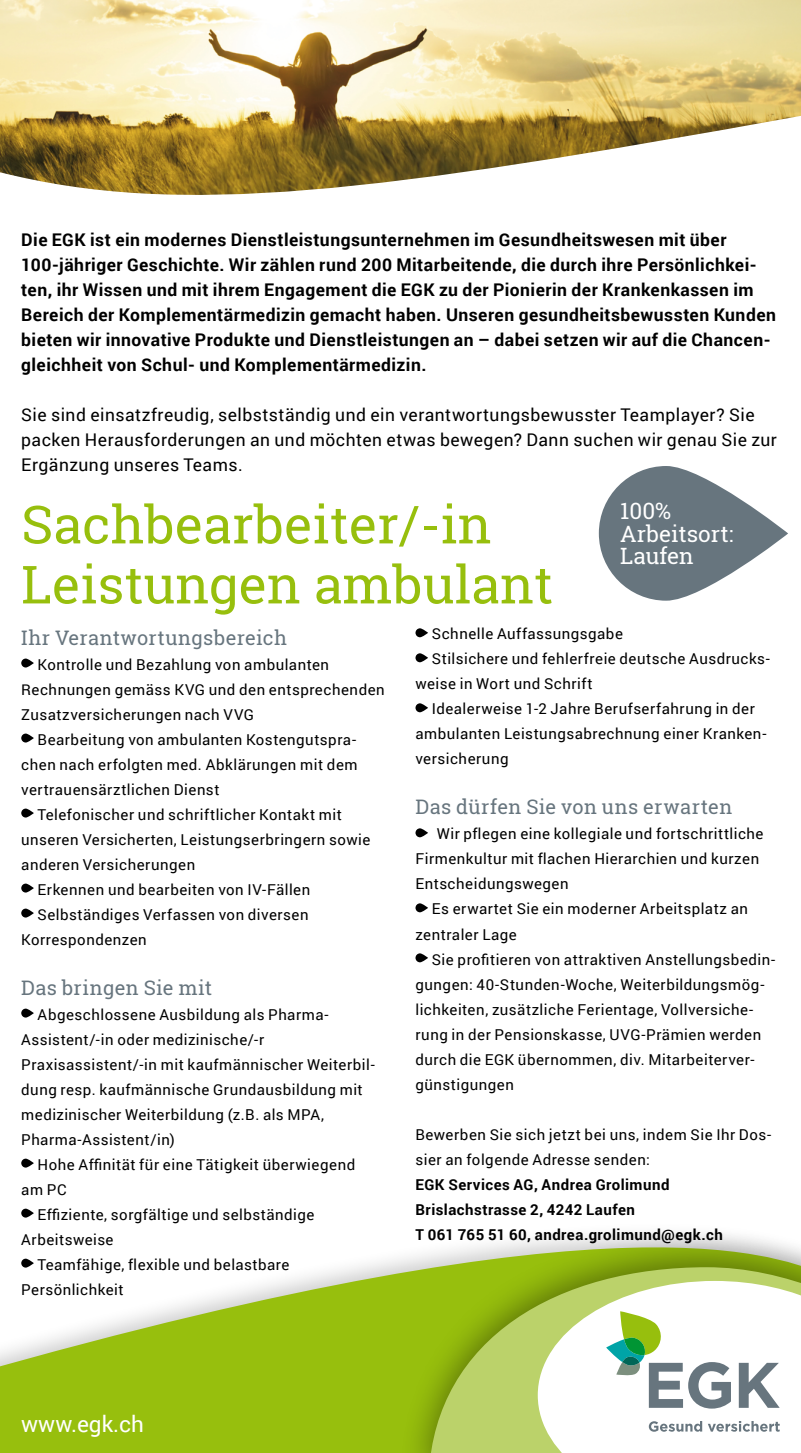
<style>
.page{position:relative;width:801px;height:1453px;background:#fff}
.page>*{position:absolute;margin:0;border:0;box-sizing:border-box;transform-origin:0 0}
.t1{font:52.5px/60px "Roboto Slab";color:#97bf0d}
.t2{font:22.5px/22.5px "Roboto Slab";color:#fff}
.t3{font:22.5px "Roboto";color:#fff}
.t4{font:20px "Roboto Slab";letter-spacing:.015em;color:#67757e}
.t5{font:700 17.5px/25px "Roboto";letter-spacing:.025em;color:#000}
.t6{font:17.5px/25px "Roboto";letter-spacing:.025em;color:#000}
.t7{font:15px/25px "Roboto";letter-spacing:.035em;color:#000}
.t8{font:700 15px/25px "Roboto";letter-spacing:.03em;color:#000}
</style>
<div class="page">
<svg style="left:0;top:1259px;width:399px;height:194px;fill:#97bf0d"></svg>
<div style="left:399px;top:1229px;width:402px;height:224px;background:#000;opacity:.4"></div>
<svg style="left:429px;top:1267px;width:372px;height:186px;background:#a4c13c"></svg>
<svg style="left:538px;top:1281px;width:263px;height:172px"></svg>
<svg style="left:599px;top:466px;width:189px;height:135px;fill:#67757e"></svg>
<svg style="left:21px;top:658px;width:13px;height:9px"></svg>
<svg style="left:21px;top:733px;width:13px;height:9px"></svg>
<svg style="left:21px;top:808px;width:13px;height:9px"></svg>
<svg style="left:21px;top:883px;width:13px;height:9px"></svg>
<svg style="left:21px;top:908px;width:13px;height:9px"></svg>
<svg style="left:21px;top:1008px;width:13px;height:9px"></svg>
<svg style="left:21px;top:1158px;width:13px;height:9px"></svg>
<svg style="left:21px;top:1208px;width:13px;height:9px"></svg>
<svg style="left:21px;top:1258px;width:13px;height:9px"></svg>
<img style="left:0;top:0;width:801px;height:195px">
<svg style="left:415px;top:628px;width:13px;height:9px"></svg>
<svg style="left:415px;top:653px;width:13px;height:9px"></svg>
<svg style="left:415px;top:703px;width:13px;height:9px"></svg>
<svg style="left:415px;top:828px;width:13px;height:9px"></svg>
<svg style="left:415px;top:903px;width:13px;height:9px"></svg>
<svg style="left:415px;top:953px;width:13px;height:9px"></svg>
<p class="t5" style="left:21px;top:226px;width:756px">Die EGK ist ein modernes Dienstleistungsunternehmen im Gesundheitswesen mit über 100-jähriger Geschichte. Wir zählen rund 200 Mitarbeitende, die durch ihre Persönlichkei&shy;ten, ihr Wissen und mit ihrem Engagement die EGK zu der Pionierin der Krankenkassen im Bereich der Komplementärmedizin gemacht haben. Unseren gesundheitsbewussten Kunden bieten wir innovative Produkte und Dienstleistungen an – dabei setzen wir auf die Chancen&shy;gleichheit von Schul- und Komplementärmedizin.</p>
<p class="t6" style="left:21px;top:401px;width:757px">Sie sind einsatzfreudig, selbstständig und ein verantwortungsbewusster Teamplayer? Sie packen Herausforderungen an und möchten etwas bewegen? Dann suchen wir genau Sie zur<br>Ergänzung unseres Teams.</p>
<h1 class="t1" style="left:21px;top:494px;width:533px">Sachbearbeiter/-in<br>Leistungen ambulant</h1>
<h2 class="t2" style="left:620px;top:499px;width:115px">100%<br>Arbeitsort:<br>Laufen</h2>
<h3 class="t4" style="left:21px;top:624px;width:267px">Ihr Verantwortungsbereich</h3>
<p class="t7" style="left:38px;top:651px;width:293px">Kontrolle und Bezahlung von ambulanten</p>
<p class="t7" style="left:21px;top:676px;width:365px">Rechnungen gemäss KVG und den entsprechenden</p>
<p class="t7" style="left:21px;top:701px;width:234px">Zusatzversicherungen nach VVG</p>
<p class="t7" style="left:38px;top:726px;width:320px">Bearbeitung von ambulanten Kostengutspra-</p>
<p class="t7" style="left:21px;top:751px;width:338px">chen nach erfolgten med. Abklärungen mit dem</p>
<p class="t7" style="left:21px;top:776px;width:200px">vertrauensärztlichen Dienst</p>
<p class="t7" style="left:38px;top:801px;width:306px">Telefonischer und schriftlicher Kontakt mit</p>
<p class="t7" style="left:21px;top:826px;width:351px">unseren Versicherten, Leistungserbringern sowie</p>
<p class="t7" style="left:21px;top:851px;width:175px">anderen Versicherungen</p>
<p class="t7" style="left:38px;top:876px;width:274px">Erkennen und bearbeiten von IV-Fällen</p>
<p class="t7" style="left:38px;top:901px;width:272px">Selbständiges Verfassen von diversen</p>
<p class="t7" style="left:21px;top:926px;width:127px">Korrespondenzen</p>
<h3 class="t4" style="left:21px;top:974px;width:192px">Das bringen Sie mit</h3>
<p class="t7" style="left:21px;top:1001px;width:355px;text-indent:16px">Abgeschlossene Ausbildung als Pharma-Assistent/-in oder medizinische/-r Praxisassistent/-in mit kaufmännischer Weiterbil&shy;dung resp. kaufmännische Grundausbildung mit medizinischer Weiterbildung (z.B. als MPA, Pharma-Assistent/in)</p>
<p class="t7" style="left:38px;top:1151px;width:319px">Hohe Affinität für eine Tätigkeit überwiegend</p>
<p class="t7" style="left:21px;top:1176px;width:47px">am PC</p>
<p class="t7" style="left:38px;top:1201px;width:278px">Effiziente, sorgfältige und selbständige</p>
<p class="t7" style="left:21px;top:1226px;width:94px">Arbeitsweise</p>
<p class="t7" style="left:38px;top:1251px;width:253px">Teamfähige, flexible und belastbare</p>
<p class="t7" style="left:21px;top:1276px;width:104px">Persönlichkeit</p>
<p class="t7" style="left:432px;top:621px;width:193px">Schnelle Auffassungsgabe</p>
<p class="t7" style="left:432px;top:646px;width:339px">Stilsichere und fehlerfreie deutsche Ausdrucks-</p>
<p class="t7" style="left:415px;top:671px;width:179px">weise in Wort und Schrift</p>
<p class="t7" style="left:432px;top:696px;width:325px">Idealerweise 1-2 Jahre Berufserfahrung in der</p>
<p class="t7" style="left:415px;top:721px;width:352px">ambulanten Leistungsabrechnung einer Kranken-</p>
<p class="t7" style="left:415px;top:746px;width:95px">versicherung</p>
<h3 class="t4" style="left:415px;top:793px;width:318px">Das dürfen Sie von uns erwarten</h3>
<p class="t7" style="left:415px;top:821px;width:349px;text-indent:21px">Wir pflegen eine kollegiale und fortschrittliche<br>Firmenkultur mit flachen Hierarchien und kurzen<br>Entscheidungswegen</p>
<p class="t7" style="left:415px;top:896px;width:334px;text-indent:16px">Es erwartet Sie ein moderner Arbeitsplatz an zentraler Lage</p>
<p class="t7" style="left:415px;top:946px;width:361px;text-indent:16px">Sie profitieren von attraktiven Anstellungsbedin&shy;gungen: 40-Stunden-Woche, Weiterbildungsmög&shy;lichkeiten, zusätzliche Ferientage, Vollversiche&shy;rung in der Pensionskasse, UVG-Prämien werden durch die EGK übernommen, div. Mitarbeiterver&shy;günstigungen</p>
<p class="t7" style="left:415px;top:1121px;width:357px">Bewerben Sie sich jetzt bei uns, indem Sie Ihr Dos&shy;sier an folgende Adresse senden:</p>
<p class="t8" style="left:415px;top:1171px;width:309px">EGK Services AG, Andrea Grolimund<br>Brislachstrasse 2, 4242 Laufen<br>T 061 765 51 60, andrea.grolimund@egk.ch</p>
<h2 class="t3" style="left:21px;top:1408px;width:124px">www.egk.ch</h2>
</div>
